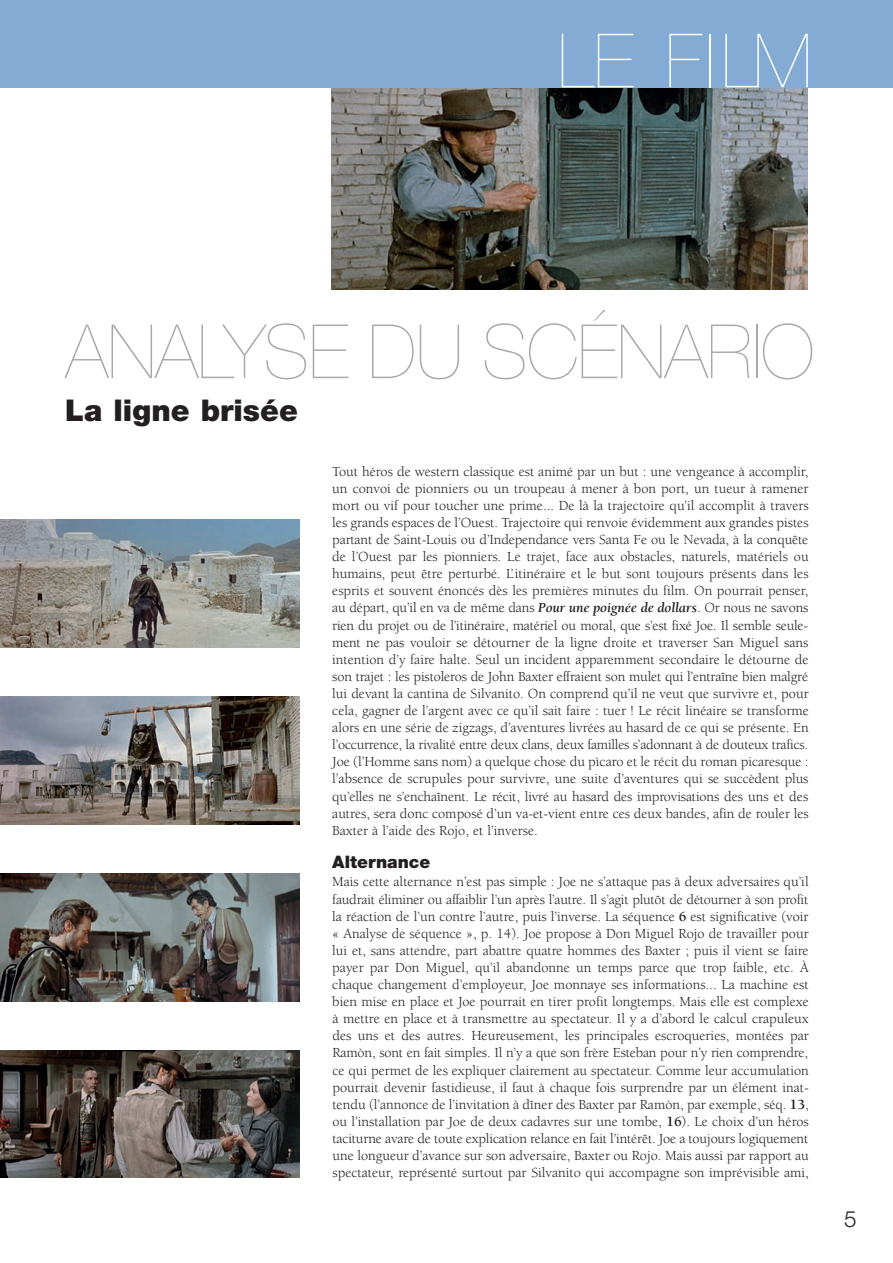
<style>
.page{position:relative;width:893px;height:1263px;background:#fff}
.page>*{position:absolute;margin:0;border:0;box-sizing:border-box;transform-origin:0 0}
.t1{font:200 75px "Helvetica Neue";letter-spacing:-.01em;color:#a8a9ad}
.t2{font:200 75px "Helvetica Neue";letter-spacing:.025em;color:#fff}
.t3{font:900 30px "Helvetica Neue";color:#231f20}
.t4{font:300 22.5px "Helvetica Neue";color:#231f20}
.t5{font:900 17.25px "Helvetica Neue";color:#231f20}
.t6{font:14.25px/17.1px "Berkeley";color:#231f20;text-align:justify}
.s1{font-weight:700;font-style:italic}
.s2{font-weight:700}
</style>
<div class="page">
<img style="left:0;top:520px;width:299px;height:127px">
<img style="left:0;top:697px;width:299px;height:127px">
<img style="left:0;top:873px;width:299px;height:128px">
<img style="left:0;top:1050px;width:299px;height:128px">
<img style="left:331px;top:87px;width:476px;height:202px">
<div style="left:0;top:0;width:893px;height:87px;background:#83abd4"></div>
<h1 class="t2" style="left:558px;top:34px;width:256px">LE FILM</h1>
<h1 class="t1" style="left:65px;top:325px;width:751px">ANALYSE DU SCÉNARIO</h1>
<h2 class="t3" style="left:65px;top:400px;width:234px">La ligne brisée</h2>
<p class="t6" style="left:332px;top:464px;width:478px">Tout héros de western classique est animé par un but : une vengeance à accomplir, un convoi de pionniers ou un troupeau à mener à bon port, un tueur à ramener mort ou vif pour toucher une prime... De là la trajectoire qu’il accomplit à travers les grands espaces de l’Ouest. Trajectoire qui renvoie évidemment aux grandes pistes partant de Saint-Louis ou d’Independance vers Santa Fe ou le Nevada, à la conquête de l’Ouest par les pionniers. Le trajet, face aux obstacles, naturels, matériels ou humains, peut être perturbé. L’itinéraire et le but sont toujours présents dans les esprits et souvent énoncés dès les premières minutes du film. On pourrait penser, au départ, qu’il en va de même dans <span class="s1">Pour une poignée de dollars</span>. Or nous ne savons rien du projet ou de l’itinéraire, matériel ou moral, que s’est fixé Joe. Il semble seule&shy;ment ne pas vouloir se détourner de la ligne droite et traverser San Miguel sans intention d’y faire halte. Seul un incident apparemment secondaire le détourne de son trajet : les pistoleros de John Baxter effraient son mulet qui l’entraîne bien malgré lui devant la cantina de Silvanito. On comprend qu’il ne veut que survivre et, pour cela, gagner de l’argent avec ce qu’il sait faire : tuer ! Le récit linéaire se transforme alors en une série de zigzags, d’aventures livrées au hasard de ce qui se présente. En l’occurrence, la rivalité entre deux clans, deux familles s’adonnant à de douteux trafics.<br>Joe (l’Homme sans nom) a quelque chose du pìcaro et le récit du roman picaresque : l’absence de scrupules pour survivre, une suite d’aventures qui se succèdent plus qu’elles ne s’enchaînent. Le récit, livré au hasard des improvisations des uns et des autres, sera donc composé d’un va-et-vient entre ces deux bandes, afin de rouler les Baxter à l’aide des Rojo, et l’inverse.</p>
<p class="t5" style="left:332px;top:856px;width:100px">Alternance</p>
<p class="t6" style="left:332px;top:874px;width:478px">Mais cette alternance n’est pas simple : Joe ne s’attaque pas à deux adversaires qu’il faudrait éliminer ou affaiblir l’un après l’autre. Il s’agit plutôt de détourner à son profit la réaction de l’un contre l’autre, puis l’inverse. La séquence <span class="s2">6</span> est significative (voir « Analyse de séquence », p. 14). Joe propose à Don Miguel Rojo de travailler pour lui et, sans attendre, part abattre quatre hommes des Baxter ; puis il vient se faire payer par Don Miguel, qu’il abandonne un temps parce que trop faible, etc. À chaque changement d’employeur, Joe monnaye ses informations... La machine est bien mise en place et Joe pourrait en tirer profit longtemps. Mais elle est complexe à mettre en place et à transmettre au spectateur. Il y a d’abord le calcul crapuleux des uns et des autres. Heureusement, les principales escroqueries, montées par Ramòn, sont en fait simples. Il n’y a que son frère Esteban pour n’y rien comprendre, ce qui permet de les expliquer clairement au spectateur. Comme leur accumulation pourrait devenir fastidieuse, il faut à chaque fois surprendre par un élément inat&shy;tendu (l’annonce de l’invitation à dîner des Baxter par Ramòn, par exemple, séq. <span class="s2">13</span>, ou l’installation par Joe de deux cadavres sur une tombe, <span class="s2">16</span>). Le choix d’un héros taciturne avare de toute explication relance en fait l’intérêt. Joe a toujours logiquement une longueur d’avance sur son adversaire, Baxter ou Rojo. Mais aussi par rapport au spectateur, représenté surtout par Silvanito qui accompagne son imprévisible ami,</p>
<h3 class="t4" style="left:844px;top:1211px;width:14px">5</h3>
</div>
